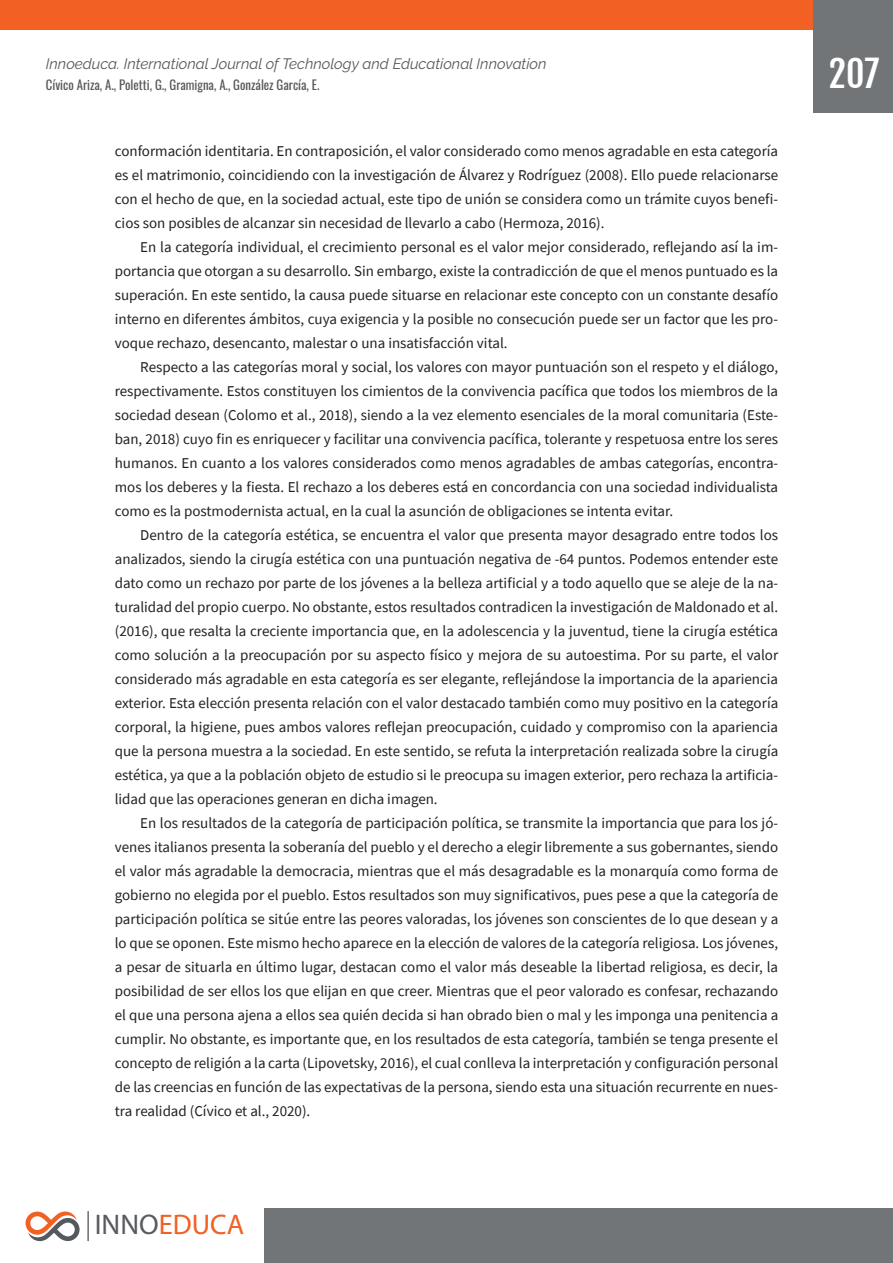
<style>
.page{position:relative;width:893px;height:1263px;background:#fff}
.page>*{position:absolute;margin:0;border:0;box-sizing:border-box;transform-origin:0 0}
.t1{font:36px "Fjalla One";color:#fff}
.t2{font:28.5px "Myriad Pro";color:#f26024}
.t3{font:15px/24px "Source Sans Pro";color:#231f20;text-align:justify}
.t4{font:italic 15px "Raleway";color:#57585a}
.t5{font:12.75px "Oswald";color:#57585a}
.s1{color:#585a5e}
</style>
<div class="page">
<div style="left:0;top:0;width:893px;height:30px;background:#f26024"></div>
<div style="left:814px;top:0;width:79px;height:112px;background:#727578"></div>
<div style="left:264px;top:1209px;width:629px;height:54px;background:#727578"></div>
<img style="left:87px;top:1211px;width:2px;height:30px">
<svg style="left:26px;top:1211px;width:54px;height:30px"></svg>
<p class="t4" style="left:46px;top:55px;width:502px">Innoeduca. International Journal of Technology and Educational Innovation</p>
<p class="t5" style="left:46px;top:74px;width:275px">Cívico Ariza, A., Poletti, G., Gramigna, A., González García, E.</p>
<p class="t3" style="left:115px;top:139px;width:665px">conformación identitaria. En contraposición, el valor considerado como menos agradable en esta categoría es el matrimonio, coincidiendo con la investigación de Álvarez y Rodríguez (2008). Ello puede relacionarse con el hecho de que, en la sociedad actual, este tipo de unión se considera como un trámite cuyos benefi&shy;cios son posibles de alcanzar sin necesidad de llevarlo a cabo (Hermoza, 2016).</p>
<p class="t3" style="left:115px;top:235px;width:665px;text-indent:26px">En la categoría individual, el crecimiento personal es el valor mejor considerado, reflejando así la im&shy;portancia que otorgan a su desarrollo. Sin embargo, existe la contradicción de que el menos puntuado es la superación. En este sentido, la causa puede situarse en relacionar este concepto con un constante desafío interno en diferentes ámbitos, cuya exigencia y la posible no consecución puede ser un factor que les pro&shy;voque rechazo, desencanto, malestar o una insatisfacción vital.</p>
<p class="t3" style="left:115px;top:355px;width:665px;text-indent:26px">Respecto a las categorías moral y social, los valores con mayor puntuación son el respeto y el diálogo, respectivamente. Estos constituyen los cimientos de la convivencia pacífica que todos los miembros de la sociedad desean (Colomo et al., 2018), siendo a la vez elemento esenciales de la moral comunitaria (Este&shy;ban, 2018) cuyo fin es enriquecer y facilitar una convivencia pacífica, tolerante y respetuosa entre los seres humanos. En cuanto a los valores considerados como menos agradables de ambas categorías, encontra&shy;mos los deberes y la fiesta. El rechazo a los deberes está en concordancia con una sociedad individualista como es la postmodernista actual, en la cual la asunción de obligaciones se intenta evitar.</p>
<p class="t3" style="left:115px;top:523px;width:665px;text-indent:26px">Dentro de la categoría estética, se encuentra el valor que presenta mayor desagrado entre todos los analizados, siendo la cirugía estética con una puntuación negativa de -64 puntos. Podemos entender este dato como un rechazo por parte de los jóvenes a la belleza artificial y a todo aquello que se aleje de la na&shy;turalidad del propio cuerpo. No obstante, estos resultados contradicen la investigación de Maldonado et al. (2016), que resalta la creciente importancia que, en la adolescencia y la juventud, tiene la cirugía estética como solución a la preocupación por su aspecto físico y mejora de su autoestima. Por su parte, el valor considerado más agradable en esta categoría es ser elegante, reflejándose la importancia de la apariencia exterior. Esta elección presenta relación con el valor destacado también como muy positivo en la categoría corporal, la higiene, pues ambos valores reflejan preocupación, cuidado y compromiso con la apariencia que la persona muestra a la sociedad. En este sentido, se refuta la interpretación realizada sobre la cirugía estética, ya que a la población objeto de estudio si le preocupa su imagen exterior, pero rechaza la artificia&shy;lidad que las operaciones generan en dicha imagen.</p>
<p class="t3" style="left:115px;top:811px;width:665px;text-indent:26px">En los resultados de la categoría de participación política, se transmite la importancia que para los jó&shy;venes italianos presenta la soberanía del pueblo y el derecho a elegir libremente a sus gobernantes, siendo el valor más agradable la democracia, mientras que el más desagradable es la monarquía como forma de gobierno no elegida por el pueblo. Estos resultados son muy significativos, pues pese a que la categoría de participación política se sitúe entre las peores valoradas, los jóvenes son conscientes de lo que desean y a lo que se oponen. Este mismo hecho aparece en la elección de valores de la categoría religiosa. Los jóvenes, a pesar de situarla en último lugar, destacan como el valor más deseable la libertad religiosa, es decir, la posibilidad de ser ellos los que elijan en que creer. Mientras que el peor valorado es confesar, rechazando el que una persona ajena a ellos sea quién decida si han obrado bien o mal y les imponga una penitencia a cumplir. No obstante, es importante que, en los resultados de esta categoría, también se tenga presente el concepto de religión a la carta (Lipovetsky, 2016), el cual conlleva la interpretación y configuración personal de las creencias en función de las expectativas de la persona, siendo esta una situación recurrente en nues&shy;tra realidad (Cívico et al., 2020).</p>
<h2 class="t2" style="left:95px;top:1207px;width:151px"><span class="s1">INNO</span>EDUCA</h2>
<h1 class="t1" style="left:829px;top:52px;width:52px">207</h1>
</div>
